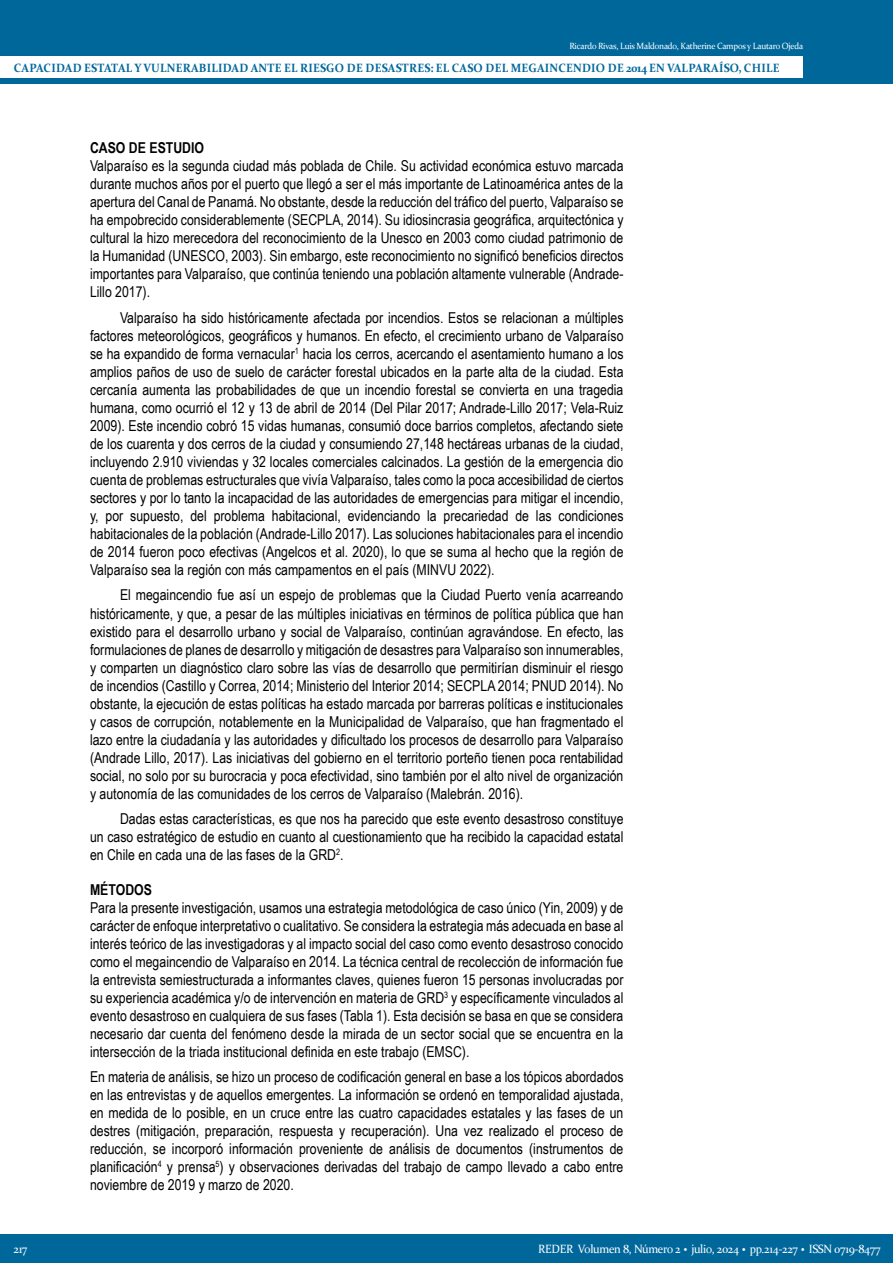
<style>
.page{position:relative;width:893px;height:1263px;background:#fff}
.page>*{position:absolute;margin:0;border:0;box-sizing:border-box;transform-origin:0 0}
.Cuerpo{font:15px/18px "Arial Narrow";color:#000;text-align:justify}
.Cuerpo_PRIMER_PÁRRAF{font:15px/18px "Arial Narrow";color:#000;text-align:justify}
.Subtítulos{font:700 15px "Arial Narrow";color:#000}
.t1{font:700 12px "Constantia";letter-spacing:.02em;color:#00679b;scale:.95 1}
.t2{font:12px "Constantia";letter-spacing:-.025em;color:#fff;scale:.95 1}
.t3{font:9px "Constantia";letter-spacing:-.025em;color:#fff;scale:.95 1}
.s1{font-weight:700;font-size:18px}
</style>
<div class="page">
<div style="left:0;top:0;width:893px;height:84px;background:#00679b"></div>
<div style="left:0;top:56px;width:803px;height:22px;background:#fff"></div>
<div style="left:0;top:1234px;width:893px;height:29px;background:#00679b"></div>
<p class="t3" style="left:569px;top:40px;width:248px">Ricardo Rivas, Luis Maldonado, Katherine Campos y Lautaro Ojeda</p>
<p class="t1" style="left:14px;top:59px;width:808px">CAPACIDAD ESTATAL Y VULNERABILIDAD ANTE EL RIESGO DE DESASTRES: EL CASO DEL MEGAINCENDIO DE 2014 EN VALPARAÍSO, CHILE</p>
<p class="Subtítulos" style="left:90px;top:137px;width:116px">CASO DE ESTUDIO</p>
<p class="Cuerpo_PRIMER_PÁRRAF" style="left:90px;top:157px;width:535px">Valparaíso es la segunda ciudad más poblada de Chile. Su actividad económica estuvo marcada durante muchos años por el puerto que llegó a ser el más importante de Latinoamérica antes de la apertura del Canal de Panamá. No obstante, desde la reducción del tráfico del puerto, Valparaíso se ha empobrecido considerablemente (SECPLA, 2014). Su idiosincrasia geográfica, arquitectónica y cultural la hizo merecedora del reconocimiento de la Unesco en 2003 como ciudad patrimonio de la Humanidad (UNESCO, 2003). Sin embargo, este reconocimiento no significó beneficios directos importantes para Valparaíso, que continúa teniendo una población altamente vulnerable (Andrade-Lillo 2017).</p>
<p class="Cuerpo" style="left:90px;top:308px;width:535px;text-indent:30px">Valparaíso ha sido históricamente afectada por incendios. Estos se relacionan a múltiples factores meteorológicos, geográficos y humanos. En efecto, el crecimiento urbano de Valparaíso se ha expandido de forma vernacular<sup>1</sup> hacia los cerros, acercando el asentamiento humano a los amplios paños de uso de suelo de carácter forestal ubicados en la parte alta de la ciudad. Esta cercanía aumenta las probabilidades de que un incendio forestal se convierta en una tragedia humana, como ocurrió el 12 y 13 de abril de 2014 (Del Pilar 2017; Andrade-Lillo 2017; Vela-Ruiz 2009). Este incendio cobró 15 vidas humanas, consumió doce barrios completos, afectando siete de los cuarenta y dos cerros de la ciudad y consumiendo 27,148 hectáreas urbanas de la ciudad, incluyendo 2.910 viviendas y 32 locales comerciales calcinados. La gestión de la emergencia dio cuenta de problemas estructurales que vivía Valparaíso, tales como la poca accesibilidad de ciertos sectores y por lo tanto la incapacidad de las autoridades de emergencias para mitigar el incendio, y, por supuesto, del problema habitacional, evidenciando la precariedad de las condiciones habitacionales de la población (Andrade-Lillo 2017). Las soluciones habitacionales para el incendio de 2014 fueron poco efectivas (Angelcos et al. 2020), lo que se suma al hecho que la región de Valparaíso sea la región con más campamentos en el país (MINVU 2022).</p>
<p class="Cuerpo" style="left:90px;top:586px;width:535px;text-indent:30px">El megaincendio fue así un espejo de problemas que la Ciudad Puerto venía acarreando históricamente, y que, a pesar de las múltiples iniciativas en términos de política pública que han existido para el desarrollo urbano y social de Valparaíso, continúan agravándose. En efecto, las formulaciones de planes de desarrollo y mitigación de desastres para Valparaíso son innumerables, y comparten un diagnóstico claro sobre las vías de desarrollo que permitirían disminuir el riesgo de incendios (Castillo y Correa, 2014; Ministerio del Interior 2014; SECPLA 2014; PNUD 2014). No obstante, la ejecución de estas políticas ha estado marcada por barreras políticas e institucionales y casos de corrupción, notablemente en la Municipalidad de Valparaíso, que han fragmentado el lazo entre la ciudadanía y las autoridades y dificultado los procesos de desarrollo para Valparaíso (Andrade Lillo, 2017). Las iniciativas del gobierno en el territorio porteño tienen poca rentabilidad social, no solo por su burocracia y poca efectividad, sino también por el alto nivel de organización y autonomía de las comunidades de los cerros de Valparaíso (Malebrán. 2016).</p>
<p class="Cuerpo" style="left:90px;top:809px;width:535px;text-indent:30px">Dadas estas características, es que nos ha parecido que este evento desastroso constituye un caso estratégico de estudio en cuanto al cuestionamiento que ha recibido la capacidad estatal en Chile en cada una de las fases de la GRD<sup>2</sup>.</p>
<p class="Subtítulos" style="left:90px;top:878px;width:63px">MÉTODOS</p>
<p class="Cuerpo_PRIMER_PÁRRAF" style="left:90px;top:898px;width:535px">Para la presente investigación, usamos una estrategia metodológica de caso único (Yin, 2009) y de carácter de enfoque interpretativo o cualitativo. Se considera la estrategia más adecuada en base al interés teórico de las investigadoras y al impacto social del caso como evento desastroso conocido como el megaincendio de Valparaíso en 2014. La técnica central de recolección de información fue la entrevista semiestructurada a informantes claves, quienes fueron 15 personas involucradas por su experiencia académica y/o de intervención en materia de GRD<sup>3</sup> y específicamente vinculados al evento desastroso en cualquiera de sus fases (Tabla 1). Esta decisión se basa en que se considera necesario dar cuenta del fenómeno desde la mirada de un sector social que se encuentra en la intersección de la triada institucional definida en este trabajo (EMSC).</p>
<p class="Cuerpo_PRIMER_PÁRRAF" style="left:90px;top:1067px;width:535px">En materia de análisis, se hizo un proceso de codificación general en base a los tópicos abordados en las entrevistas y de aquellos emergentes. La información se ordenó en temporalidad ajustada, en medida de lo posible, en un cruce entre las cuatro capacidades estatales y las fases de un destres (mitigación, preparación, respuesta y recuperación). Una vez realizado el proceso de reducción, se incorporó información proveniente de análisis de documentos (instrumentos de planificación<sup>4</sup> y prensa<sup>5</sup>) y observaciones derivadas del trabajo de campo llevado a cabo entre noviembre de 2019 y marzo de 2020.</p>
<p class="t2" style="left:14px;top:1241px;width:16px">217</p>
<p class="t2" style="left:538px;top:1240px;width:362px">REDER Volumen 8, Número 2 <span class="s1">·</span> julio, 2024 <span class="s1">·</span> pp.214-227 <span class="s1">·</span> ISSN 0719-8477</p>
</div>
